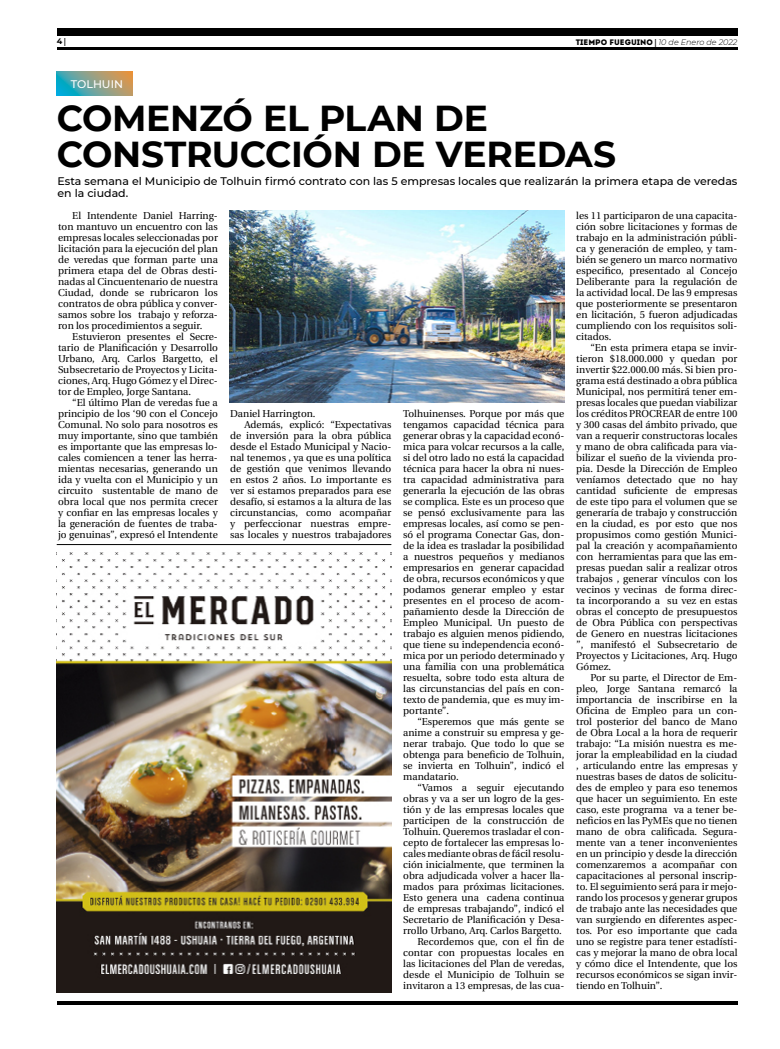
<style>
.page{position:relative;width:780px;height:1049px;background:#fff}
.page>*{position:absolute;margin:0;border:0;box-sizing:border-box;transform-origin:0 0}
.t1{font:700 36px/36px "Montserrat";letter-spacing:-.01em;color:#000}
.t2{font:500 11px/12px "Montserrat";color:#000}
.t3{font:500 11px "Montserrat";color:#fff}
.t4{font:10px/11px "Utopia";color:#000;text-align:justify}
.t5{font:italic 300 8px "Montserrat";color:#000}
.t6{font:700 8px "Montserrat";color:#000}
.s1{font-family:"Utopia"}
.s2{font-family:"Intro";font-weight:400;font-style:normal}
.s3{font-family:"Utopia";font-weight:700;font-style:normal}
</style>
<div class="page">
<hr style="left:57px;top:48px;width:680px;height:2px;background:#000">
<div style="left:57px;top:28px;width:680px;height:7px;background:#000"></div>
<hr style="left:57px;top:1001px;width:680px;height:4px;background:#000">
<svg style="left:57px;top:72px;width:75px;height:24px;background:#79a190"></svg>
<img style="left:57px;top:552px;width:334px;height:440px">
<hr style="left:57px;top:544px;width:334px;height:1px;background:#000">
<img style="left:230px;top:210px;width:334px;height:193px">
<p class="t6" style="left:57px;top:35px;width:11px">4 <span class="s1">|</span></p>
<p class="t5" style="left:575px;top:36px;width:163px"><span class="s2">TIEMPO FUEGUINO</span> <span class="s3">|</span> 10 de Enero de 2022</p>
<p class="t3" style="left:71px;top:76px;width:54px">TOLHUIN</p>
<h1 class="t1" style="left:57px;top:99px;width:560px">COMENZÓ EL PLAN DE<br>CONSTRUCCIÓN DE VEREDAS</h1>
<p class="t2" style="left:58px;top:175px;width:681px">Esta semana el Municipio de Tolhuin firmó contrato con las 5 empresas locales que realizarán la primera etapa de veredas en la ciudad.</p>
<p class="t4" style="left:58px;top:210px;width:161px;text-indent:14px">El Intendente Daniel Harring&shy;ton mantuvo un encuentro con las empresas locales seleccionadas por licitación para la ejecución del plan de veredas que forman parte una primera etapa del de Obras desti&shy;nadas al Cincuentenario de nuestra Ciudad, donde se rubricaron los contratos de obra pública y conver&shy;samos sobre los trabajo y reforza&shy;ron los procedimientos a seguir.</p>
<p class="t4" style="left:58px;top:331px;width:161px;text-indent:14px">Estuvieron presentes el Secre&shy;tario de Planificación y Desarrollo Urbano, Arq. Carlos Bargetto, el Subsecretario de Proyectos y Licita&shy;ciones, Arq. Hugo Gómez y el Direc&shy;tor de Empleo, Jorge Santana.</p>
<p class="t4" style="left:58px;top:397px;width:161px;text-indent:14px">“El último Plan de veredas fue a principio de los ‘90 con el Concejo Comunal. No solo para nosotros es muy importante, sino que también es importante que las empresas lo&shy;cales comiencen a tener las herra&shy;mientas necesarias, generando un ida y vuelta con el Municipio y un circuito sustentable de mano de obra local que nos permita crecer y confiar en las empresas locales y la generación de fuentes de traba&shy;jo genuinas”, expresó el Intendente</p>
<p class="t4" style="left:576px;top:210px;width:163px">les 11 participaron de una capacita&shy;ción sobre licitaciones y formas de trabajo en la administración públi&shy;ca y generación de empleo, y tam&shy;bién se genero un marco normativo especifico, presentado al Concejo Deliberante para la regulación de la actividad local. De las 9 empresas que posteriormente se presentaron en licitación, 5 fueron adjudicadas cumpliendo con los requisitos soli&shy;citados.</p>
<p class="t4" style="left:576px;top:342px;width:163px;text-indent:14px">“En esta primera etapa se invir&shy;tieron $18.000.000 y quedan por invertir $22.000.00 más. Si bien pro&shy;grama está destinado a obra pública Municipal, nos permitirá tener em&shy;presas locales que puedan viabilizar los créditos PROCREAR de entre 100 y 300 casas del ámbito privado, que van a requerir constructoras locales y mano de obra calificada para via&shy;bilizar el sueño de la vivienda pro&shy;pia. Desde la Dirección de Empleo veníamos detectado que no hay cantidad suficiente de empresas de este tipo para el volumen que se generaría de trabajo y construcción en la ciudad, es por esto que nos propusimos como gestión Munici&shy;pal la creación y acompañamiento con herramientas para que las em&shy;presas puedan salir a realizar otros trabajos , generar vínculos con los vecinos y vecinas de forma direc&shy;ta incorporando a su vez en estas obras el concepto de presupuestos de Obra Pública con perspectivas de Genero en nuestras licitaciones ”, manifestó el Subsecretario de Proyectos y Licitaciones, Arq. Hugo Gómez.</p>
<p class="t4" style="left:576px;top:672px;width:163px;text-indent:14px">Por su parte, el Director de Em&shy;pleo, Jorge Santana remarcó la importancia de inscribirse en la Oficina de Empleo para un con&shy;trol posterior del banco de Mano de Obra Local a la hora de requerir trabajo: “La misión nuestra es me&shy;jorar la empleabilidad en la ciudad , articulando entre las empresas y nuestras bases de datos de solicitu&shy;des de empleo y para eso tenemos que hacer un seguimiento. En este caso, este programa va a tener be&shy;neficios en las PyMEs que no tienen mano de obra calificada. Segura&shy;mente van a tener inconvenientes en un principio y desde la dirección comenzaremos a acompañar con capacitaciones al personal inscrip&shy;to. El seguimiento será para ir mejo&shy;rando los procesos y generar grupos de trabajo ante las necesidades que van surgiendo en diferentes aspec&shy;tos. Por eso importante que cada uno se registre para tener estadísti&shy;cas y mejorar la mano de obra local y cómo dice el Intendente, que los recursos económicos se sigan invir&shy;tiendo en Tolhuin”.</p>
<p class="t4" style="left:230px;top:408px;width:87px">Daniel Harrington.</p>
<p class="t4" style="left:244px;top:419px;width:148px">Además, explicó: “Expectativas</p>
<p class="t4" style="left:230px;top:430px;width:163px">de inversión para la obra pública</p>
<p class="t4" style="left:230px;top:441px;width:163px">desde el Estado Municipal y Nacio-</p>
<p class="t4" style="left:230px;top:452px;width:163px">nal tenemos , ya que es una política</p>
<p class="t4" style="left:230px;top:463px;width:163px">de gestión que venimos llevando</p>
<p class="t4" style="left:230px;top:474px;width:163px">en estos 2 años. Lo importante es</p>
<p class="t4" style="left:230px;top:485px;width:163px">ver si estamos preparados para ese</p>
<p class="t4" style="left:230px;top:496px;width:163px">desafío, si estamos a la altura de las</p>
<p class="t4" style="left:230px;top:507px;width:163px">circunstancias, como acompañar</p>
<p class="t4" style="left:230px;top:518px;width:163px">y perfeccionar nuestras empre-</p>
<p class="t4" style="left:230px;top:529px;width:163px">sas locales y nuestros trabajadores</p>
<p class="t4" style="left:403px;top:408px;width:163px">Tolhuinenses. Porque por más que tengamos capacidad técnica para generar obras y la capacidad econó&shy;mica para volcar recursos a la calle, si del otro lado no está la capacidad técnica para hacer la obra ni nues&shy;tra capacidad administrativa para generarla la ejecución de las obras se complica. Este es un proceso que se pensó exclusivamente para las empresas locales, así como se pen&shy;só el programa Conectar Gas, don&shy;de la idea es trasladar la posibilidad a nuestros pequeños y medianos empresarios en generar capacidad de obra, recursos económicos y que podamos generar empleo y estar presentes en el proceso de acom&shy;pañamiento desde la Dirección de Empleo Municipal. Un puesto de trabajo es alguien menos pidiendo, que tiene su independencia econó&shy;mica por un periodo determinado y una familia con una problemática resuelta, sobre todo esta altura de las circunstancias del país en con&shy;texto de pandemia, que es muy im&shy;portante”.</p>
<p class="t4" style="left:403px;top:716px;width:163px;text-indent:14px">“Esperemos que más gente se anime a construir su empresa y ge&shy;nerar trabajo. Que todo lo que se obtenga para beneficio de Tolhuin, se invierta en Tolhuin”, indicó el mandatario.</p>
<p class="t4" style="left:403px;top:782px;width:163px;text-align:right">“Vamos a seguir ejecutando obras y va a ser un logro de la ges&shy;tión y de las empresas locales que participen de la construcción de Tolhuin. Queremos trasladar el con&shy;cepto de fortalecer las empresas lo&shy;cales mediante obras de fácil resolu&shy;ción inicialmente, que terminen la obra adjudicada volver a hacer lla&shy;mados para próximas licitaciones.<br>Esto genera una cadena continua de empresas trabajando”, indicó el Secretario de Planificación y Desa&shy;rrollo Urbano, Arq. Carlos Bargetto.<br>Recordemos que, con el fin de contar con propuestas locales en las licitaciones del Plan de veredas, desde el Municipio de Tolhuin se invitaron a 13 empresas, de las cua-</p>
</div>
